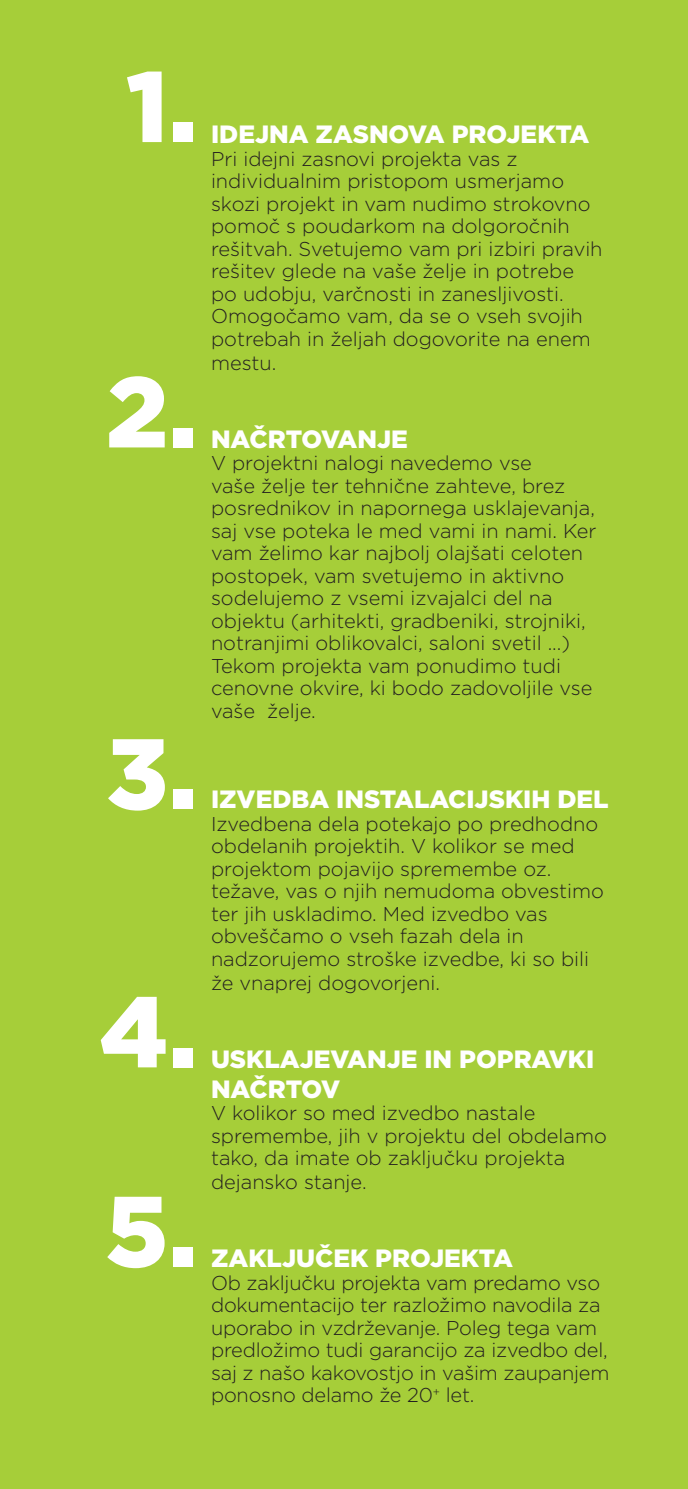
<style>
.page{position:relative;width:688px;height:1489px;background:#fff}
.page>*{position:absolute;margin:0;border:0;box-sizing:border-box;transform-origin:0 0}
.t1{font:900 100px/199.2px "Gotham";color:#fff}
.t2{font:900 25px/30px "Gotham";color:#fff}
.t3{font:300 20px/22.8px "Gotham";color:#231f20}
</style>
<div class="page">
<div style="left:0;top:0;width:687px;height:1488px;background:#a6ce39"></div>
<h1 class="t1" style="left:126px;top:6px;width:72px">1.</h1>
<h1 class="t1" style="left:106px;top:311px;width:92px">2.</h1>
<h1 class="t1" style="left:106px;top:673px;width:92px">3.</h1>
<h1 class="t1" style="left:99px;top:931px;width:99px">4.<br>5.</h1>
<p class="t2" style="left:211px;top:119px;width:380px">IDEJNA ZASNOVA PROJEKTA</p>
<p class="t3" style="left:211px;top:147px;width:393px">Pri idejni zasnovi projekta vas z individualnim pristopom usmerjamo skozi projekt in vam nudimo strokovno pomoč s poudarkom na dolgoročnih rešitvah. Svetujemo vam pri izbiri pravih rešitev glede na vaše želje in potrebe po udobju, varčnosti in zanesljivosti.<br>Omogočamo vam, da se o vseh svojih potrebah in željah dogovorite na enem mestu.</p>
<p class="t2" style="left:211px;top:423px;width:198px">NAČRTOVANJE</p>
<p class="t3" style="left:211px;top:451px;width:387px">V projektni nalogi navedemo vse<br>vaše želje ter tehnične zahteve, brez posrednikov in napornega usklajevanja, saj vse poteka le med vami in nami. Ker vam želimo kar najbolj olajšati celoten postopek, vam svetujemo in aktivno sodelujemo z vsemi izvajalci del na objektu (arhitekti, gradbeniki, strojniki, notranjimi oblikovalci, saloni svetil ...)<br>Tekom projekta vam ponudimo tudi cenovne okvire, ki bodo zadovoljile vse vaše želje.</p>
<p class="t2" style="left:211px;top:783px;width:399px">IZVEDBA INSTALACIJSKIH DEL</p>
<p class="t3" style="left:211px;top:811px;width:394px">Izvedbena dela potekajo po predhodno obdelanih projektih. V kolikor se med projektom pojavijo spremembe oz. težave, vas o njih nemudoma obvestimo ter jih uskladimo. Med izvedbo vas obveščamo o vseh fazah dela in nadzorujemo stroške izvedbe, ki so bili že vnaprej dogovorjeni.</p>
<p class="t2" style="left:211px;top:1043px;width:384px">USKLAJEVANJE IN POPRAVKI<br>NAČRTOV</p>
<p class="t3" style="left:211px;top:1100px;width:397px">V kolikor so med izvedbo nastale spremembe, jih v projektu del obdelamo tako, da imate ob zaključku projekta dejansko stanje.</p>
<p class="t2" style="left:211px;top:1242px;width:303px">ZAKLJUČEK PROJEKTA</p>
<p class="t3" style="left:211px;top:1270px;width:400px">Ob zaključku projekta vam predamo vso dokumentacijo ter razložimo navodila za uporabo in vzdrževanje. Poleg tega vam predložimo tudi garancijo za izvedbo del, saj z našo kakovostjo in vašim zaupanjem ponosno delamo že 20<sup>+</sup> let.</p>
</div>
